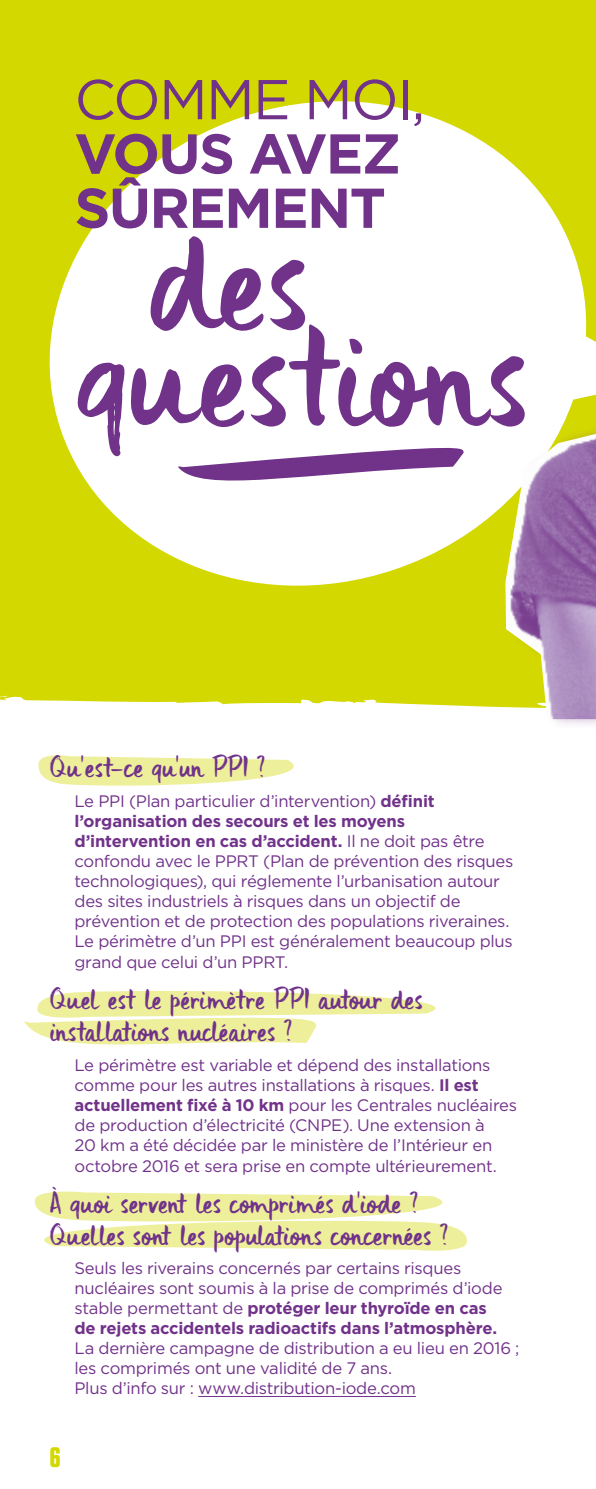
<style>
.page{position:relative;width:596px;height:1489px;background:#fff}
.page>*{position:absolute;margin:0;border:0;box-sizing:border-box;transform-origin:0 0}
.t1{font:158.38px "DK Uncle Edward";letter-spacing:-.01em;color:#71328a}
.t2{font:700 56px/54.2px "Gotham";letter-spacing:-.03em;color:#71328a}
.t3{font:56px "Gotham";letter-spacing:-.03em;color:#71328a}
.t4{font:31.5px/31.5px "DK Uncle Edward";letter-spacing:-.02em;color:#71328a}
.t5{font:31.5px "DK Uncle Edward";color:#71328a}
.t6{font:700 28px "Tungsten";color:#d3d800}
.t7{font:16.62px/20.1px "Gotham";letter-spacing:-.015em;color:#71328a}
.s1{font-weight:700}
</style>
<div class="page">
<div style="left:0;top:0;width:595px;height:694px;background:#d3d800"></div>
<svg style="left:38px;top:755px;width:256px;height:31px"></svg>
<svg style="left:24px;top:990px;width:412px;height:55px"></svg>
<svg style="left:0;top:694px;width:504px;height:14px;fill:#d3d800"></svg>
<svg style="left:35px;top:1191px;width:432px;height:60px"></svg>
<svg style="left:49px;top:101px;width:455px;height:485px;fill:#fff"></svg>
<svg style="left:178px;top:445px;width:285px;height:50px;background:#ccb6d5"></svg>
<hr style="left:198px;top:1395px;width:217px;height:1px;background:#71328a">
<div style="left:504px;top:39px;width:91px;height:691px;background:#71328a;opacity:.35"></div>
<img style="left:505px;top:49px;width:90px;height:670px">
<h2 class="t3" style="left:74px;top:74px;width:352px">COMME MOI,</h2>
<h2 class="t2" style="left:74px;top:127px;width:328px">VOUS AVEZ<br>SÛREMENT</h2>
<h1 class="t1" style="left:147px;top:218px;width:162px">des</h1>
<h1 class="t1" style="left:74px;top:315px;width:454px">questions</h1>
<h3 class="t5" style="left:50px;top:750px;width:217px">Qu’est-ce qu’un PPI ?</h3>
<p class="t7" style="left:74px;top:792px;width:440px">Le PPI (Plan particulier d’intervention) <span class="s1">définit l’organisation des secours et les moyens d’intervention en cas d’accident.</span> Il ne doit pas être confondu avec le PPRT (Plan de prévention des risques technologiques), qui réglemente l’urbanisation autour des sites industriels à risques dans un objectif de prévention et de protection des populations riveraines.<br>Le périmètre d’un PPI est généralement beaucoup plus grand que celui d’un PPRT.</p>
<h3 class="t4" style="left:50px;top:984px;width:374px">Quel est le périmètre PPI autour des installations nucléaires ?</h3>
<p class="t7" style="left:74px;top:1055px;width:444px">Le périmètre est variable et dépend des installations comme pour les autres installations à risques. <span class="s1">Il est actuellement fixé à 10 km</span> pour les Centrales nucléaires de production d’électricité (CNPE). Une extension à<br>20 km a été décidée par le ministère de l’Intérieur en octobre 2016 et sera prise en compte ultérieurement.</p>
<h3 class="t4" style="left:50px;top:1187px;width:400px">À quoi servent les comprimés d’iode ?<br>Quelles sont les populations concernées ?</h3>
<p class="t7" style="left:74px;top:1259px;width:429px">Seuls les riverains concernés par certains risques nucléaires sont soumis à la prise de comprimés d’iode stable permettant de <span class="s1">protéger leur thyroïde en cas de rejets accidentels radioactifs dans l’atmosphère.</span></p>
<p class="t7" style="left:74px;top:1339px;width:446px">La dernière campagne de distribution a eu lieu en 2016 ; les comprimés ont une validité de 7 ans.<br>Plus d’info sur : www.distribution-iode.com</p>
<h3 class="t6" style="left:50px;top:1444px;width:12px">6</h3>
</div>
